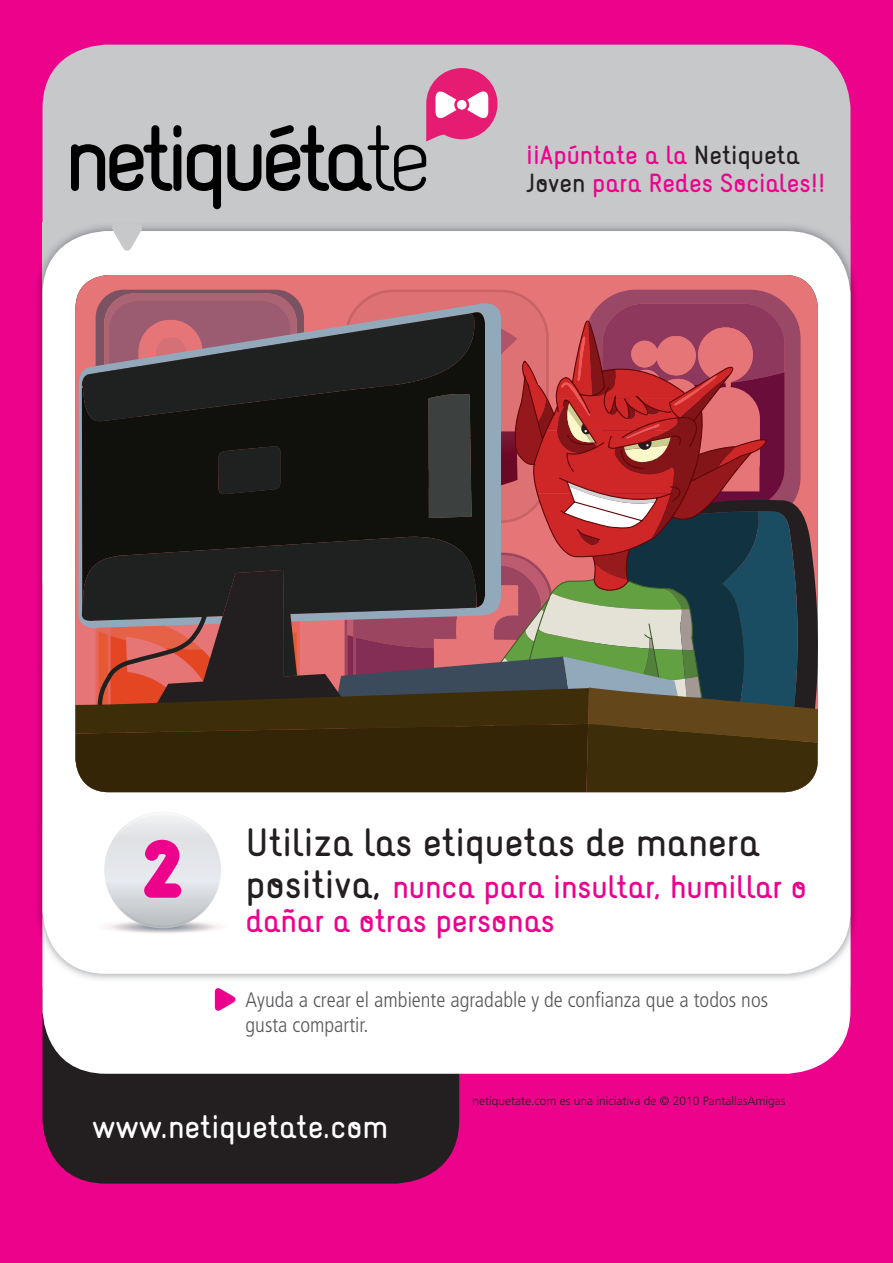
<style>
.page{position:relative;width:893px;height:1263px;background:#ed028c}
.page>*{position:absolute;margin:0;border:0;box-sizing:border-box;transform-origin:0 0}
.t1{font:900 72px "Naiv";color:#ed028c}
.t2{font:700 34.5px "Naiv";color:#231f20}
.t3{font:700 28.5px/34.2px "Naiv";color:#ed028c}
.t4{font:700 28.5px "Naiv";color:#fff}
.t5{font:700 22.95px/27.6px "Naiv";color:#ed028c}
.t6{font:300 condensed 21px/25.2px "Frutiger";color:#57585a}
.t7{font:300 12px "Frutiger";color:#231f20}
.s1{color:#231f20}
.s2{font-size:34.5px;color:#231f20}
</style>
<div class="page">
<div style="left:43px;top:930px;width:416px;height:253px;background:#231f20;border-radius:64px"></div>
<div style="left:43px;top:609px;width:807px;height:465px;background:#fff;border-radius:64px"></div>
<div style="left:43px;top:45px;width:807px;height:845px;background:#c7c8ca;border-radius:64px"></div>
<svg style="left:71px;top:125px;width:110px;height:66px"></svg>
<svg style="left:187px;top:144px;width:34px;height:65px"></svg>
<svg style="left:227px;top:68px;width:270px;height:123px"></svg>
<div style="left:456px;top:99px;width:12px;height:12px;background:#fff;border-radius:50%"></div>
<div style="left:454px;top:97px;width:15px;height:15px;border:3px solid #e51c71;border-radius:50%"></div>
<img style="left:37px;top:222px;width:6px;height:765px">
<img style="left:850px;top:222px;width:6px;height:765px">
<img style="left:43px;top:918px;width:53px;height:61px">
<img style="left:797px;top:920px;width:53px;height:59px">
<div style="left:43px;top:231px;width:807px;height:743px;background:#fff;border-radius:64px"></div>
<svg style="left:104px;top:813px;width:117px;height:120px"></svg>
<svg style="left:111px;top:226px;width:33px;height:25px"></svg>
<svg style="left:215px;top:988px;width:21px;height:23px"></svg>
<svg style="left:78px;top:275px;width:737px;height:18px;background:#de7478"></svg>
<svg style="left:75px;top:293px;width:743px;height:499px;background:#603d39"></svg>
<p class="t5" style="left:526px;top:141px;width:301px">¡¡Apúntate a la <span class="s1">Netiqueta<br>Joven</span> para Redes Sociales!!</p>
<h1 class="t1" style="left:140px;top:834px;width:45px">2</h1>
<h2 class="t2" style="left:246px;top:820px;width:516px">Utiliza las etiquetas de manera</h2>
<h3 class="t3" style="left:246px;top:869px;width:563px"><span class="s2">positiva,</span> nunca para insultar, humillar o dañar a otras personas</h3>
<p class="t6" style="left:246px;top:987px;width:524px">Ayuda a crear el ambiente agradable y de confianza que a todos nos gusta compartir.</p>
<p class="t7" style="left:472px;top:1094px;width:314px">netiquetate.com es una iniciativa de © 2010 PantallasAmigas</p>
<h3 class="t4" style="left:92px;top:1109px;width:297px">www.netiquetate.com</h3>
</div>
